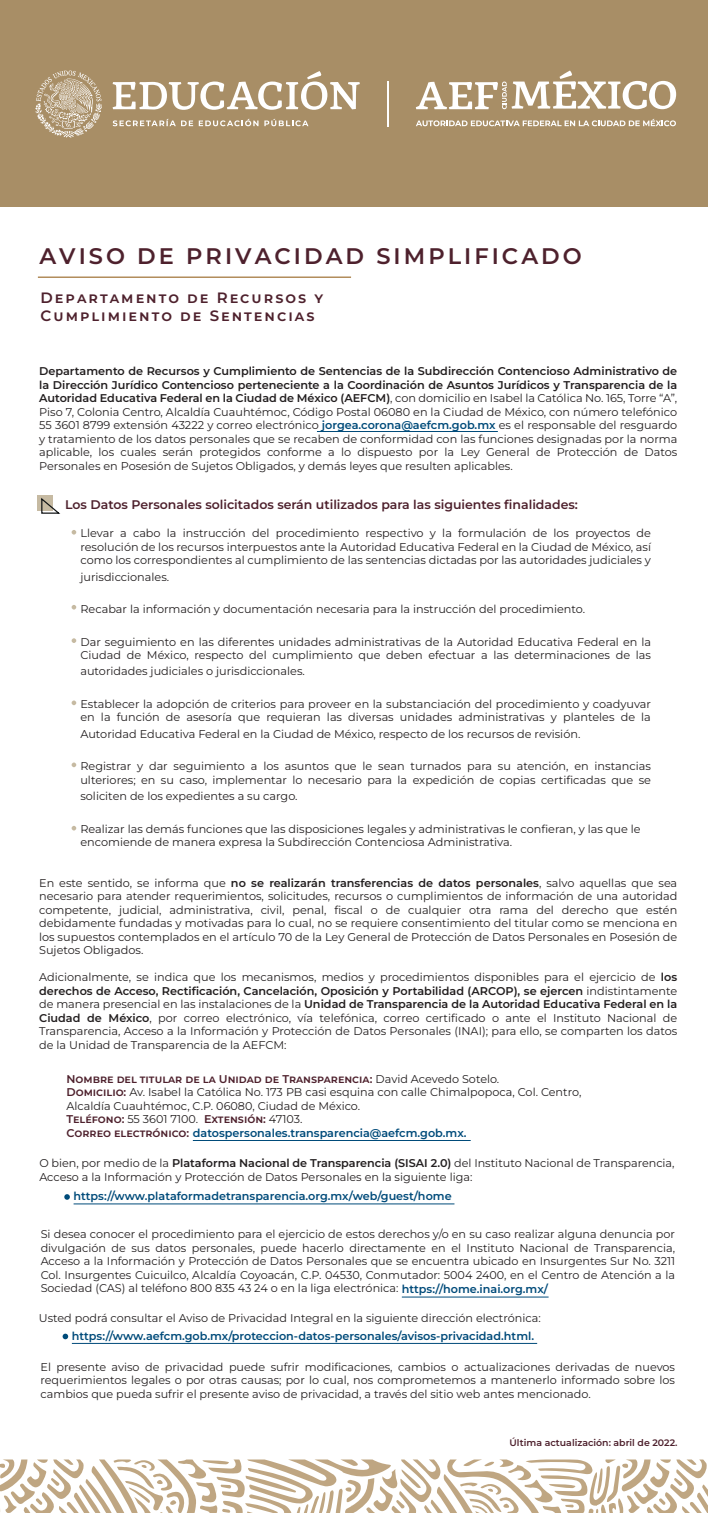
<style>
.page{position:relative;width:708px;height:1513px;background:#fff}
.page>*{position:absolute;margin:0;border:0;box-sizing:border-box;transform-origin:0 0}
.t1{font:600 22.5px "Montserrat";letter-spacing:.135em;color:#4e212d}
.t2{font:600 15px/18px "Montserrat";letter-spacing:.135em;color:#4e212d}
.t3{font:600 12.5px "Montserrat";color:#4e212d}
.t4{font:11.25px/13.5px "Montserrat";color:#231f20;text-align:justify}
.t5{font:600 11.25px "Montserrat";color:#004b7a}
.t6{font:600 9.38px "Montserrat";color:#4e212d}
.s1{font-weight:600}
.s2{font-weight:600;color:#004b7a}
.s3{font-weight:600;color:#4e212d}
</style>
<div class="page">
<div style="left:1px;top:0;width:707px;height:207px;background:#a88e66"></div>
<hr style="left:387px;top:81px;width:1px;height:46px;background:#fff">
<svg style="left:416px;top:70px;width:260px;height:39px"></svg>
<svg style="left:416px;top:119px;width:260px;height:7px"></svg>
<svg style="left:113px;top:71px;width:247px;height:39px"></svg>
<svg style="left:113px;top:119px;width:80px;height:7px"></svg>
<svg style="left:199px;top:119px;width:59px;height:7px"></svg>
<svg style="left:264px;top:119px;width:44px;height:7px"></svg>
<svg style="left:35px;top:70px;width:67px;height:68px"></svg>
<hr style="left:38px;top:276px;width:313px;height:2px;background:#b28d5c">
<hr style="left:317px;top:431px;width:181px;height:1px;background:#004b7a">
<hr style="left:193px;top:1139px;width:277px;height:1px;background:#004b7a">
<hr style="left:74px;top:1203px;width:380px;height:1px;background:#004b7a">
<svg style="left:64px;top:1194px;width:6px;height:5px"></svg>
<hr style="left:402px;top:1296px;width:146px;height:1px;background:#004b7a">
<hr style="left:72px;top:1342px;width:465px;height:1px;background:#004b7a">
<svg style="left:63px;top:1333px;width:5px;height:5px"></svg>
<svg style="left:0;top:1459px;width:708px;height:53px"></svg>
<div style="left:37px;top:494px;width:16px;height:16px;background:#c6baa2"></div>
<svg style="left:41px;top:498px;width:19px;height:16px"></svg>
<svg style="left:72px;top:530px;width:4px;height:4px"></svg>
<svg style="left:72px;top:638px;width:4px;height:5px"></svg>
<svg style="left:72px;top:605px;width:4px;height:4px"></svg>
<svg style="left:72px;top:700px;width:4px;height:5px"></svg>
<svg style="left:72px;top:762px;width:4px;height:5px"></svg>
<svg style="left:72px;top:826px;width:4px;height:4px"></svg>
<h1 class="t1" style="left:39px;top:241px;width:544px">AVISO DE PRIVACIDAD SIMPLIFICADO</h1>
<h2 class="t2" style="left:41px;top:288px;width:284px">DEPARTAMENTO DE RECURSOS Y<br>CUMPLIMIENTO DE SENTENCIAS</h2>
<p class="t4" style="left:39px;top:364px;width:639px"><span class="s1">Departamento de Recursos y Cumplimiento de Sentencias de la Subdirección Contencioso Administrativo de la Dirección Jurídico Contencioso perteneciente a la Coordinación de Asuntos Jurídicos y Transparencia de la Autoridad Educativa Federal en la Ciudad de México (AEFCM)</span>, con domicilio en Isabel la Católica No. 165, Torre “A”, Piso 7, Colonia Centro, Alcaldía Cuauhtémoc, Código Postal 06080 en la Ciudad de México, con número telefónico 55 3601 8799 extensión 43222 y correo electrónico <span class="s2">jorgea.corona@aefcm.gob.mx</span> es el responsable del resguardo y tratamiento de los datos personales que se recaben de conformidad con las funciones designadas por la norma aplicable, los cuales serán protegidos conforme a lo dispuesto por la Ley General de Protección de Datos Personales en Posesión de Sujetos Obligados, y demás leyes que resulten aplicables.</p>
<p class="t3" style="left:65px;top:496px;width:514px">Los Datos Personales solicitados serán utilizados para las siguientes finalidades:</p>
<p class="t4" style="left:80px;top:526px;width:572px">Llevar a cabo la instrucción del procedimiento respectivo y la formulación de los proyectos de resolución de los recursos interpuestos ante la Autoridad Educativa Federal en la Ciudad de México, así como los correspondientes al cumplimiento de las sentencias dictadas por las autoridades judiciales y</p>
<p class="t4" style="left:80px;top:569px;width:90px">jurisdiccionales.</p>
<p class="t4" style="left:80px;top:602px;width:506px">Recabar la información y documentación necesaria para la instrucción del procedimiento.</p>
<p class="t4" style="left:80px;top:634px;width:572px">Dar seguimiento en las diferentes unidades administrativas de la Autoridad Educativa Federal en la<br>Ciudad de México, respecto del cumplimiento que deben efectuar a las determinaciones de las</p>
<p class="t4" style="left:80px;top:664px;width:226px">autoridades judiciales o jurisdiccionales.</p>
<p class="t4" style="left:80px;top:697px;width:572px">Establecer la adopción de criterios para proveer en la substanciación del procedimiento y coadyuvar en la función de asesoría que requieran las diversas unidades administrativas y planteles de la</p>
<p class="t4" style="left:80px;top:726px;width:501px">Autoridad Educativa Federal en la Ciudad de México, respecto de los recursos de revisión.</p>
<p class="t4" style="left:80px;top:759px;width:572px">Registrar y dar seguimiento a los asuntos que le sean turnados para su atención, en instancias ulteriores; en su caso, implementar lo necesario para la expedición de copias certificadas que se</p>
<p class="t4" style="left:80px;top:788px;width:219px">soliciten de los expedientes a su cargo.</p>
<p class="t4" style="left:80px;top:821px;width:561px">Realizar las demás funciones que las disposiciones legales y administrativas le confieran, y las que le encomiende de manera expresa la Subdirección Contenciosa Administrativa.</p>
<p class="t4" style="left:39px;top:875px;width:639px">En este sentido, se informa que <span class="s1">no se realizarán transferencias de datos personales</span>, salvo aquellas que sea necesario para atender requerimientos, solicitudes, recursos o cumplimientos de información de una autoridad competente, judicial, administrativa, civil, penal, fiscal o de cualquier otra rama del derecho que estén debidamente fundadas y motivadas para lo cual, no se requiere consentimiento del titular como se menciona en los supuestos contemplados en el artículo 70 de la Ley General de Protección de Datos Personales en Posesión de Sujetos Obligados.</p>
<p class="t4" style="left:39px;top:969px;width:639px">Adicionalmente, se indica que los mecanismos, medios y procedimientos disponibles para el ejercicio de <span class="s1">los derechos de Acceso, Rectificación, Cancelación, Oposición y Portabilidad (ARCOP), se ejercen</span> indistintamente de manera presencial en las instalaciones de la <span class="s1">Unidad de Transparencia de la Autoridad Educativa Federal en la Ciudad de México</span>, por correo electrónico, vía telefónica, correo certificado o ante el Instituto Nacional de Transparencia, Acceso a la Información y Protección de Datos Personales (INAI); para ello, se comparten los datos de la Unidad de Transparencia de la AEFCM:</p>
<p class="t4" style="left:66px;top:1071px;width:516px;text-align:left"><span class="s3">NOMBRE DEL TITULAR DE LA UNIDAD DE TRANSPARENCIA:</span> David Acevedo Sotelo.<br><span class="s3">DOMICILIO:</span> Av. Isabel la Católica No. 173 PB casi esquina con calle Chimalpopoca, Col. Centro, Alcaldía Cuauhtémoc, C.P. 06080, Ciudad de México.<br><span class="s3">TELÉFONO:</span> 55 3601 7100. <span class="s3">EXTENSIÓN:</span> 47103.<br><span class="s3">CORREO ELECTRÓNICO:</span> <span class="s2">datospersonales.transparencia@aefcm.gob.mx.</span></p>
<p class="t4" style="left:39px;top:1156px;width:636px">O bien, por medio de la <span class="s1">Plataforma Nacional de Transparencia (SISAI 2.0)</span> del Instituto Nacional de Transparencia,<br>Acceso a la Información y Protección de Datos Personales en la siguiente liga:</p>
<p class="t5" style="left:74px;top:1188px;width:379px">https://www.plataformadetransparencia.org.mx/web/guest/home</p>
<p class="t4" style="left:41px;top:1227px;width:636px">Si desea conocer el procedimiento para el ejercicio de estos derechos y/o en su caso realizar alguna denuncia por divulgación de sus datos personales, puede hacerlo directamente en el Instituto Nacional de Transparencia, Acceso a la Información y Protección de Datos Personales que se encuentra ubicado en Insurgentes Sur No. 3211<br>Col. Insurgentes Cuicuilco, Alcaldía Coyoacán, C.P. 04530, Conmutador: 5004 2400, en el Centro de Atención a la Sociedad (CAS) al teléfono 800 835 43 24 o en la liga electrónica: <span class="s2">https://home.inai.org.mx/</span></p>
<p class="t4" style="left:39px;top:1310px;width:503px">Usted podrá consultar el Aviso de Privacidad Integral en la siguiente dirección electrónica:</p>
<p class="t5" style="left:72px;top:1327px;width:463px">https://www.aefcm.gob.mx/proteccion-datos-personales/avisos-privacidad.html.</p>
<p class="t4" style="left:40px;top:1359px;width:636px">El presente aviso de privacidad puede sufrir modificaciones, cambios o actualizaciones derivadas de nuevos requerimientos legales o por otras causas; por lo cual, nos comprometemos a mantenerlo informado sobre los cambios que pueda sufrir el presente aviso de privacidad, a través del sitio web antes mencionado.</p>
<p class="t6" style="left:509px;top:1435px;width:169px">Última actualización: abril de 2022.</p>
</div>
